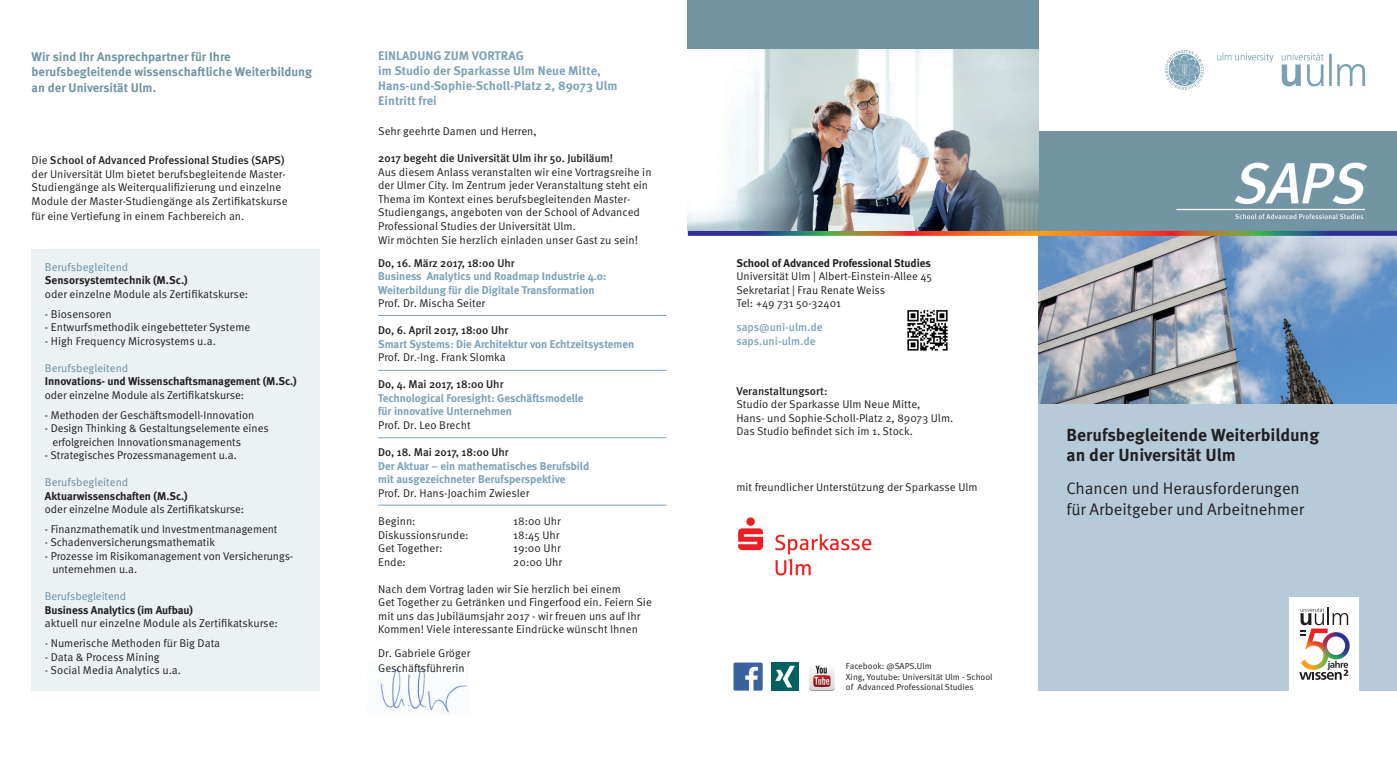
<style>
.page{position:relative;width:1397px;height:759px;background:#fff}
.page>*{position:absolute;margin:0;border:0;box-sizing:border-box;transform-origin:0 0}
.t1{font:700 17.5px "Meta OT";color:#231f20}
.t2{font:16.62px "Meta OT Norm";letter-spacing:-.005em;color:#231f20}
.t3{font:700 12.5px "Meta OT";color:#7ea1b7}
.t4{font:700 12.5px/15px "Meta OT";color:#7193a2}
.t5{font:11.25px/13.5px "Meta OT Norm";color:#231f20}
.t6{font:11.25px/13.5px "Meta Normal";color:#231f20}
.t7{font:700 11.25px/13.5px "Meta";color:#7ea1b7}
.t8{font:500 11.25px "Meta";color:#231f20}
.t9{font:700 11.25px "Meta OT";letter-spacing:-.01em;color:#231f20}
.t10{font:700 11.25px "Meta";color:#231f20}
.t11{font:11.25px "Meta OT Norm";color:#698fa5}
.t12{font:500 11.25px "Meta OT";letter-spacing:-.005em;color:#7ea1b7}
.t13{font:500 11.25px "Meta OT";letter-spacing:-.005em;color:#231f20}
.t14{font:11.25px "Meta Normal";color:#698fa5}
.t15{font:8.75px/10.5px "Meta OT Norm";color:#231f20}
.s1{font-family:"Meta OT";font-weight:500}
.s2{font-family:"Meta";font-weight:700}
.s3{font-family:"Meta";font-weight:500}
.s4{font-size:11.88px}
.s5{font-family:"Meta OT Norm";font-weight:400;color:#231f20}
</style>
<div class="page">
<div style="left:32px;top:249px;width:288px;height:441px;background:#ecf1f3"></div>
<img style="left:1165px;top:50px;width:198px;height:39px">
<img style="left:1038px;top:236px;width:358px;height:168px">
<div style="left:1038px;top:404px;width:358px;height:286px;background:#b7cad8"></div>
<div style="left:1289px;top:597px;width:69px;height:93px;background:#fff"></div>
<svg style="left:1299px;top:669px;width:48px;height:10px"></svg>
<svg style="left:1300px;top:607px;width:47px;height:19px"></svg>
<img style="left:1300px;top:628px;width:49px;height:41px">
<div style="left:1038px;top:131px;width:358px;height:102px;background:#7193a2"></div>
<svg style="left:687px;top:231px;width:351px;height:5px"></svg>
<div style="left:687px;top:0;width:351px;height:231px;background:#7193a2"></div>
<img style="left:907px;top:310px;width:41px;height:41px">
<img style="left:737px;top:517px;width:135px;height:59px">
<div style="left:772px;top:503px;width:111px;height:26px;background:#fff"></div>
<img style="left:733px;top:662px;width:29px;height:28px">
<svg style="left:810px;top:690px;width:23px;height:1px"></svg>
<img style="left:810px;top:665px;width:23px;height:25px">
<div style="left:807px;top:662px;width:29px;height:32px;border:2px solid #fff"></div>
<img style="left:771px;top:662px;width:27px;height:27px">
<img style="left:1038px;top:153px;width:330px;height:77px">
<svg style="left:1038px;top:231px;width:358px;height:5px"></svg>
<img style="left:687px;top:50px;width:351px;height:181px">
<img style="left:380px;top:666px;width:88px;height:47px">
<hr style="left:378px;top:315px;width:288px;height:1px;background:#7ea1b7">
<hr style="left:378px;top:370px;width:288px;height:1px;background:#7ea1b7">
<hr style="left:378px;top:437px;width:288px;height:1px;background:#7ea1b7">
<hr style="left:378px;top:504px;width:288px;height:1px;background:#7ea1b7">
<p class="t4" style="left:32px;top:50px;width:282px">Wir sind Ihr Ansprechpartner für Ihre berufsbegleitende wissenschaftliche Weiterbildung an der Universität Ulm.</p>
<p class="t5" style="left:32px;top:153px;width:257px">Die <span class="s1">School of Advanced Professional Studies (SAPS) </span>der Universität Ulm bietet berufsbegleitende Master-Studiengänge als Weiterqualifizierung und einzelne Module der Master-Studiengänge als Zertifikatskurse</p>
<p class="t5" style="left:32px;top:209px;width:214px">für eine Vertiefung in einem Fachbereich an.</p>
<p class="t11" style="left:45px;top:260px;width:85px">Berufsbegleitend</p>
<p class="t9" style="left:45px;top:273px;width:144px">Sensorsystemtechnik (M.Sc.)</p>
<p class="t5" style="left:45px;top:287px;width:205px">oder einzelne Module als Zertifikatskurse:</p>
<p class="t5" style="left:45px;top:307px;width:68px">- Biosensoren</p>
<p class="t5" style="left:45px;top:320px;width:207px">- Entwurfsmethodik eingebetteter Systeme</p>
<p class="t5" style="left:45px;top:334px;width:172px">- High Frequency Microsystems u.a.</p>
<p class="t11" style="left:45px;top:361px;width:85px">Berufsbegleitend</p>
<p class="t9" style="left:45px;top:374px;width:253px">Innovations- und Wissenschaftsmanagement (M.Sc.)</p>
<p class="t6" style="left:45px;top:388px;width:201px">oder einzelne Module als Zertifikatskurse:</p>
<p class="t6" style="left:45px;top:407px;width:211px">- Methoden der Geschäftsmodell-Innovation</p>
<p class="t6" style="left:45px;top:421px;width:225px">- Design Thinking &amp; Gestaltungselemente eines</p>
<p class="t6" style="left:52px;top:434px;width:190px">erfolgreichen Innovationsmanagements</p>
<p class="t6" style="left:45px;top:448px;width:193px">- Strategisches Prozessmanagement u.a.</p>
<p class="t11" style="left:45px;top:475px;width:85px">Berufsbegleitend</p>
<p class="t6" style="left:45px;top:488px;width:201px"><span class="s2">Aktuarwissenschaften (M.Sc.)<br></span>oder einzelne Module als Zertifikatskurse:</p>
<p class="t6" style="left:45px;top:522px;width:234px">- Finanzmathematik und Investmentmanagement</p>
<p class="t6" style="left:45px;top:535px;width:172px">- Schadenversicherungsmathematik</p>
<p class="t6" style="left:52px;top:549px;width:242px;text-indent:-8px">- Prozesse im Risikomanagement von Versicherungs&shy;unternehmen u.a.</p>
<p class="t14" style="left:45px;top:589px;width:83px">Berufsbegleitend</p>
<p class="t10" style="left:45px;top:602px;width:150px">Business Analytics (im Aufbau)</p>
<p class="t5" style="left:45px;top:616px;width:234px">aktuell nur einzelne Module als Zertifikatskurse:</p>
<p class="t5" style="left:45px;top:636px;width:177px">- Numerische Methoden für Big Data</p>
<p class="t5" style="left:45px;top:650px;width:116px">- Data &amp; Process Mining</p>
<p class="t5" style="left:45px;top:663px;width:138px">- Social Media Analytics u.a.</p>
<p class="t3" style="left:378px;top:48px;width:147px">EINLADUNG ZUM VORTRAG</p>
<p class="t3" style="left:378px;top:63px;width:224px">im Studio der Sparkasse Ulm Neue Mitte,</p>
<p class="t3" style="left:378px;top:78px;width:241px">Hans-und-Sophie-Scholl-Platz 2, 89073 Ulm</p>
<p class="t3" style="left:378px;top:93px;width:60px">Eintritt frei</p>
<p class="t5" style="left:378px;top:124px;width:160px">Sehr geehrte Damen und Herren,</p>
<p class="t5" style="left:378px;top:151px;width:275px"><span class="s3">2017 begeht die Universität Ulm ihr 50. Jubiläum!<br></span>Aus diesem Anlass veranstalten wir eine Vortragsreihe in der Ulmer City. Im Zentrum jeder Veranstaltung steht ein Thema im Kontext eines berufsbegleitenden Master-Studiengangs, angeboten von der School of Advanced Professional Studies der Universität Ulm.</p>
<p class="t5" style="left:378px;top:233px;width:261px">Wir möchten Sie herzlich einladen unser Gast zu sein<span class="s4">!</span></p>
<p class="t8" style="left:378px;top:256px;width:138px">Do, 16. März 2017, 18:00 Uhr</p>
<p class="t7" style="left:378px;top:269px;width:230px">Business Analytics und Roadmap Industrie 4.0:</p>
<p class="t7" style="left:378px;top:283px;width:218px">Weiterbildung für die Digitale Transformation</p>
<p class="t5" style="left:378px;top:297px;width:108px">Prof. Dr. Mischa Seiter</p>
<p class="t8" style="left:378px;top:324px;width:132px">Do, 6. April 2017, 18:00 Uhr</p>
<p class="t7" style="left:378px;top:337px;width:258px">Smart Systems: Die Architektur von Echtzeitsystemen<br><span class="s5">Prof. Dr.-Ing. Frank Slomka</span></p>
<p class="t8" style="left:378px;top:378px;width:127px">Do, 4. Mai 2017, 18:00 Uhr</p>
<p class="t7" style="left:378px;top:391px;width:207px">Technological Foresight: Geschäftsmodelle</p>
<p class="t7" style="left:378px;top:404px;width:135px">für innovative Unternehmen</p>
<p class="t5" style="left:378px;top:418px;width:94px">Prof. Dr. Leo Brecht</p>
<p class="t8" style="left:378px;top:445px;width:132px">Do, 18. Mai 2017, 18:00 Uhr</p>
<p class="t7" style="left:378px;top:458px;width:212px">Der Aktuar – ein mathematisches Berufsbild</p>
<p class="t7" style="left:378px;top:472px;width:189px">mit ausgezeichneter Berufsperspektive</p>
<p class="t5" style="left:378px;top:486px;width:153px">Prof. Dr. Hans-Joachim Zwiesler</p>
<p class="t5" style="left:378px;top:514px;width:39px">Beginn:</p>
<p class="t5" style="left:513px;top:514px;width:49px">18:00 Uhr</p>
<p class="t5" style="left:378px;top:528px;width:92px">Diskussionsrunde:</p>
<p class="t5" style="left:513px;top:528px;width:48px">18:45 Uhr</p>
<p class="t5" style="left:378px;top:541px;width:66px">Get Together:</p>
<p class="t5" style="left:513px;top:541px;width:49px">19:00 Uhr</p>
<p class="t5" style="left:378px;top:555px;width:29px">Ende:</p>
<p class="t5" style="left:513px;top:555px;width:50px">20:00 Uhr</p>
<p class="t5" style="left:378px;top:582px;width:275px">Nach dem Vortrag laden wir Sie herzlich bei einem<br>Get Together zu Getränken und Fingerfood ein. Feiern Sie mit uns das Jubiläumsjahr 2017 - wir freuen uns auf Ihr Kommen! Viele interessante Eindrücke wünscht Ihnen</p>
<p class="t5" style="left:378px;top:646px;width:94px">Dr. Gabriele Gröger</p>
<p class="t5" style="left:378px;top:661px;width:88px">Geschäftsführerin</p>
<p class="t10" style="left:736px;top:256px;width:196px">School of Advanced Professional Studies</p>
<p class="t5" style="left:736px;top:270px;width:197px">Universität Ulm | Albert-Einstein-Allee 45</p>
<p class="t5" style="left:736px;top:283px;width:150px">Sekretariat | Frau Renate Weiss</p>
<p class="t5" style="left:736px;top:297px;width:106px">Tel: +49 731 50-32401</p>
<p class="t12" style="left:736px;top:320px;width:88px">saps@uni-ulm.de</p>
<p class="t12" style="left:736px;top:334px;width:81px">saps.uni-ulm.de</p>
<p class="t13" style="left:736px;top:383px;width:92px">Veranstaltungsort:</p>
<p class="t5" style="left:736px;top:397px;width:185px">Studio der Sparkasse Ulm Neue Mitte,</p>
<p class="t5" style="left:736px;top:411px;width:218px">Hans- und Sophie-Scholl-Platz 2, 89073 Ulm.</p>
<p class="t5" style="left:736px;top:424px;width:178px">Das Studio befindet sich im 1. Stock.</p>
<p class="t5" style="left:736px;top:480px;width:243px">mit freundlicher Unterstützung der Sparkasse Ulm</p>
<p class="t15" style="left:845px;top:660px;width:87px">Facebook: @SAPS.Ulm</p>
<p class="t15" style="left:845px;top:671px;width:148px">Xing, Youtube: Universität Ulm - School of Advanced Professional Studies</p>
<p class="t1" style="left:1066px;top:424px;width:254px">Berufsbegleitende Weiterbildung</p>
<p class="t1" style="left:1066px;top:444px;width:171px">an der Universität Ulm</p>
<p class="t2" style="left:1066px;top:477px;width:235px">Chancen und Herausforderungen</p>
<p class="t2" style="left:1066px;top:499px;width:239px">für Arbeitgeber und Arbeitnehmer</p>
</div>
